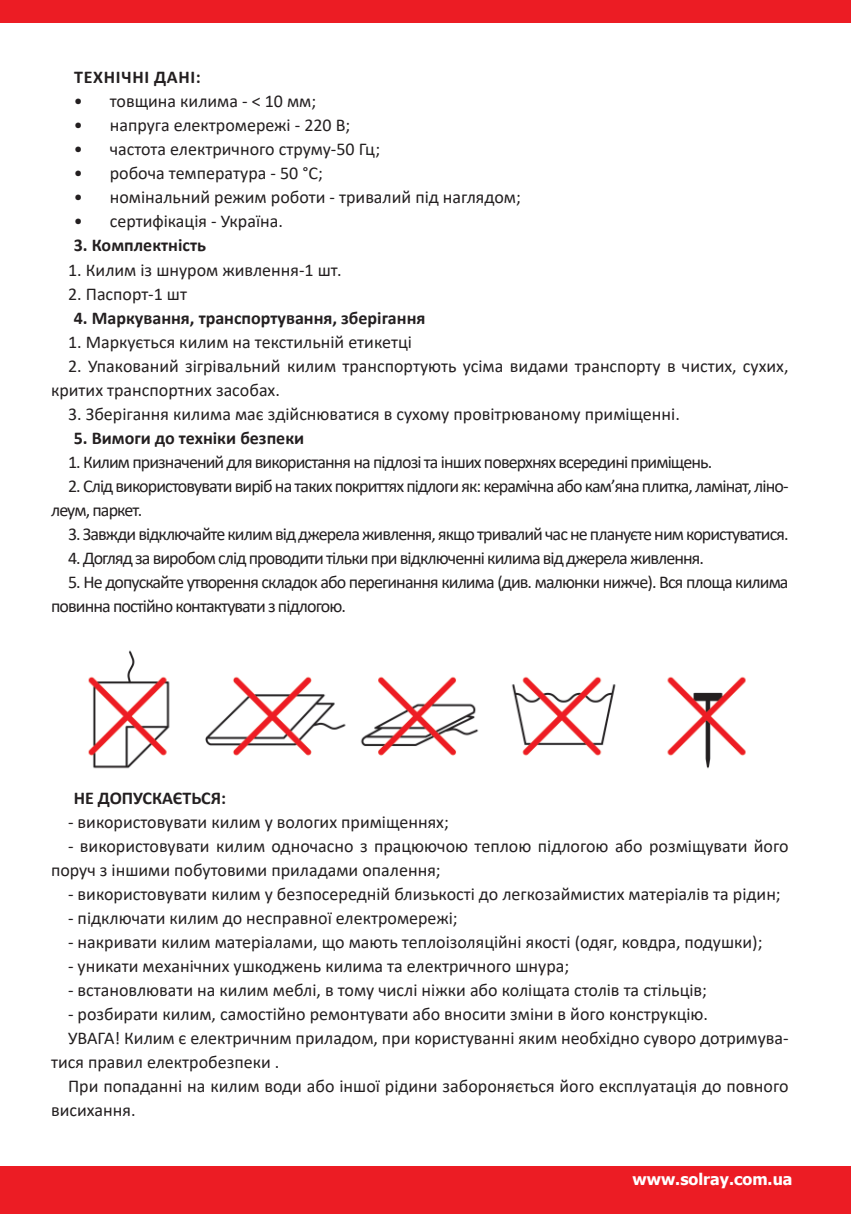
<style>
.page{position:relative;width:851px;height:1214px;background:#fff}
.page>*{position:absolute;margin:0;border:0;box-sizing:border-box;transform-origin:0 0}
.t1{font:18px/24px "Calibri";color:#231f20}
.t2{font:18px/24px "Calibri";letter-spacing:-.05em;color:#231f20}
.t3{font:700 18px "Calibri";color:#231f20}
.t4{font:700 18px "Calibri";letter-spacing:.04em;color:#231f20}
.t5{font:700 16px "Tahoma";color:#fff}
</style>
<div class="page">
<div style="left:0;top:1166px;width:850px;height:47px;background:#ec1c24"></div>
<div style="left:0;top:0;width:850px;height:23px;background:#ec1c24"></div>
<img style="left:88px;top:650px;width:658px;height:119px">
<p class="t4" style="left:74px;top:65px;width:128px">ТЕХНІЧНІ ДАНІ:</p>
<p class="t1" style="left:74px;top:89px;width:244px">• товщина килима - &lt; 10 мм;</p>
<p class="t1" style="left:74px;top:113px;width:278px">• напруга електромережі - 220 В;</p>
<p class="t1" style="left:74px;top:137px;width:308px">• частота електричного струму-50 Гц;</p>
<p class="t1" style="left:74px;top:161px;width:251px">• робоча температура - 50 °С;</p>
<p class="t1" style="left:74px;top:185px;width:448px">• номінальний режим роботи - тривалий під наглядом;</p>
<p class="t1" style="left:74px;top:209px;width:211px">• сертифікація - Україна.</p>
<p class="t3" style="left:74px;top:233px;width:134px">3. Комплектність</p>
<p class="t1" style="left:68px;top:257px;width:275px">1. Килим із шнуром живлення-1 шт.</p>
<p class="t1" style="left:68px;top:281px;width:120px">2. Паспорт-1 шт</p>
<p class="t3" style="left:74px;top:305px;width:353px">4. Маркування, транспортування, зберігання</p>
<p class="t1" style="left:68px;top:329px;width:345px">1. Маркується килим на текстильній етикетці</p>
<p class="t1" style="left:51px;top:353px;width:739px;text-indent:17px">2. Упакований зігрівальний килим транспортують усіма видами транспорту в чистих, сухих, критих транспортних засобах.</p>
<p class="t1" style="left:68px;top:401px;width:613px">3. Зберігання килима має здійснюватися в сухому провітрюваному приміщенні.</p>
<p class="t3" style="left:74px;top:425px;width:232px">5. Вимоги до техніки безпеки</p>
<p class="t2" style="left:68px;top:449px;width:645px">1. Килим призначений для використання на підлозі та інших поверхнях всередині приміщень.</p>
<p class="t2" style="left:51px;top:473px;width:739px;text-indent:17px">2. Слід використовувати виріб на таких покриттях підлоги як: керамічна або кам’яна плитка, ламінат, ліно&shy;леум, паркет.</p>
<p class="t2" style="left:68px;top:521px;width:721px">3. Завжди відключайте килим від джерела живлення, якщо тривалий час не плануєте ним користуватися.</p>
<p class="t2" style="left:68px;top:545px;width:637px">4. Догляд за виробом слід проводити тільки при відключенні килима від джерела живлення.</p>
<p class="t2" style="left:51px;top:569px;width:739px;text-indent:17px">5. Не допускайте утворення складок або перегинання килима (див. малюнки нижче). Вся площа килима повинна постійно контактувати з підлогою.</p>
<p class="t3" style="left:74px;top:785px;width:154px">НЕ ДОПУСКАЄТЬСЯ:</p>
<p class="t1" style="left:68px;top:809px;width:382px">- використовувати килим у вологих приміщеннях;</p>
<p class="t1" style="left:51px;top:833px;width:739px;text-indent:17px">- використовувати килим одночасно з працюючою теплою підлогою або розміщувати його поруч з іншими побутовими приладами опалення;</p>
<p class="t1" style="left:68px;top:881px;width:714px">- використовувати килим у безпосередній близькості до легкозаймистих матеріалів та рідин;</p>
<p class="t1" style="left:68px;top:905px;width:391px">- підключати килим до несправної електромережі;</p>
<p class="t1" style="left:68px;top:929px;width:695px">- накривати килим матеріалами, що мають теплоізоляційні якості (одяг, ковдра, подушки);</p>
<p class="t1" style="left:68px;top:953px;width:502px">- уникати механічних ушкоджень килима та електричного шнура;</p>
<p class="t1" style="left:68px;top:977px;width:640px">- встановлювати на килим меблі, в тому числі ніжки або коліщата столів та стільців;</p>
<p class="t1" style="left:68px;top:1001px;width:641px">- розбирати килим, самостійно ремонтувати або вносити зміни в його конструкцію.</p>
<p class="t1" style="left:68px;top:1025px;width:721px">УВАГА! Килим є електричним приладом, при користуванні яким необхідно суворо дотримува-</p>
<p class="t1" style="left:51px;top:1049px;width:230px">тися правил електробезпеки .</p>
<p class="t1" style="left:68px;top:1073px;width:721px">При попаданні на килим води або іншої рідини забороняється його експлуатація до повного</p>
<p class="t1" style="left:51px;top:1097px;width:86px">висихання.</p>
<p class="t5" style="left:632px;top:1172px;width:161px">www.solray.com.ua</p>
</div>
